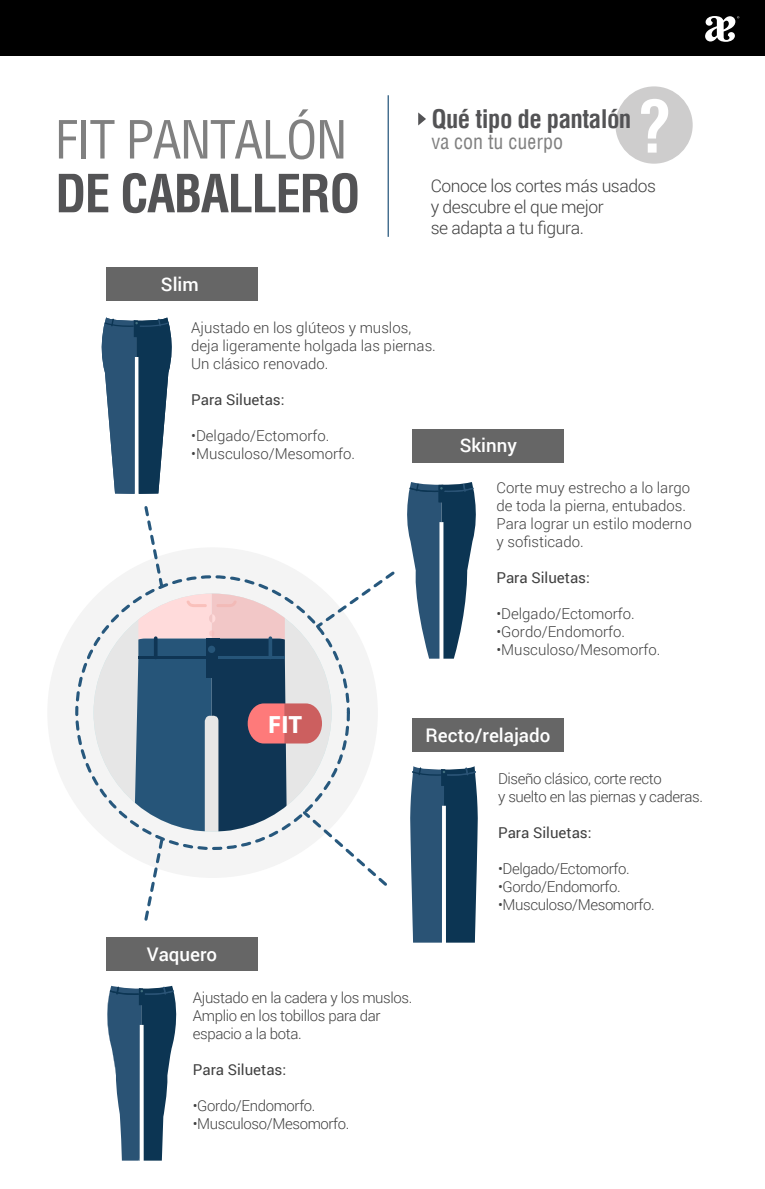
<style>
.page{position:relative;width:765px;height:1189px;background:#fff}
.page>*{position:absolute;margin:0;border:0;box-sizing:border-box;transform-origin:0 0}
.t1{font:700 condensed 70px "Helvetica LT";color:#fff}
.t2{font:condensed 51.25px "Helvetica LT";letter-spacing:-.025em;color:#808080}
.t3{font:700 condensed 51.25px "Helvetica LT";letter-spacing:-.03em;color:#535355}
.t4{font:700 25.12px "Myriad Pro";color:#fff}
.t5{font:700 condensed 25px "Helvetica LT";letter-spacing:-.025em;color:#535355}
.t6{font:condensed 20px "Helvetica LT";color:#808080}
.t7{font:500 18.75px "Roboto";color:#fff}
.t8{font:300 17.5px/21px "Roboto";letter-spacing:-.025em;color:#404040}
.t9{font:300 15px/18px "Roboto";color:#404040}
.t10{font:300 15px/18px "Roboto";letter-spacing:-.025em;color:#404040}
.t11{font:15px "Roboto";color:#404040}
</style>
<div class="page">
<hr style="left:388px;top:95px;width:1px;height:142px;background:#27587d">
<svg style="left:418px;top:112px;width:8px;height:13px"></svg>
<div style="left:615px;top:86px;width:78px;height:78px;background:#cecdcd;border-radius:50%"></div>
<svg style="left:101px;top:317px;width:71px;height:177px"></svg>
<svg style="left:407px;top:482px;width:69px;height:177px"></svg>
<svg style="left:410px;top:766px;width:68px;height:176px"></svg>
<svg style="left:107px;top:986px;width:70px;height:174px"></svg>
<div style="left:106px;top:267px;width:152px;height:34px;background:#666"></div>
<div style="left:47px;top:547px;width:331px;height:331px;background:#f4f4f4;border-radius:50%"></div>
<div style="left:94px;top:593px;width:238px;height:239px;background:#e6e6e6;border-radius:50%"></div>
<svg style="left:135px;top:506px;width:260px;height:415px"></svg>
<div style="left:106px;top:937px;width:152px;height:34px;background:#666"></div>
<div style="left:412px;top:429px;width:152px;height:33px;background:#666"></div>
<div style="left:412px;top:718px;width:152px;height:34px;background:#666"></div>
<div style="left:0;top:0;width:765px;height:56px;background:#000"></div>
<svg style="left:705px;top:16px;width:34px;height:26px"></svg>
<h2 class="t2" style="left:55px;top:108px;width:294px">FIT PANTALÓN</h2>
<h3 class="t5" style="left:431px;top:103px;width:201px">Qué tipo de pantalón</h3>
<h3 class="t6" style="left:431px;top:129px;width:133px">va con tu cuerpo</h3>
<h1 class="t1" style="left:637px;top:83px;width:37px">?</h1>
<h2 class="t3" style="left:55px;top:161px;width:307px">DE CABALLERO</h2>
<p class="t8" style="left:431px;top:174px;width:227px">Conoce los cortes más usados y descubre el que mejor<br>se adapta a tu figura.</p>
<p class="t7" style="left:161px;top:271px;width:39px">Slim</p>
<p class="t9" style="left:191px;top:319px;width:246px">Ajustado en los glúteos y muslos, deja ligeramente holgada las piernas.<br>Un clásico renovado.</p>
<p class="t11" style="left:191px;top:390px;width:95px">Para Siluetas:</p>
<p class="t9" style="left:191px;top:427px;width:140px">•Delgado/Ectomorfo.</p>
<p class="t9" style="left:191px;top:445px;width:166px">•Musculoso/Mesomorfo.</p>
<p class="t7" style="left:460px;top:433px;width:59px">Skinny</p>
<p class="t9" style="left:496px;top:478px;width:197px">Corte muy estrecho a lo largo de toda la pierna, entubados.<br>Para lograr un estilo moderno y sofisticado.</p>
<p class="t11" style="left:496px;top:567px;width:95px">Para Siluetas:</p>
<p class="t9" style="left:496px;top:604px;width:140px">•Delgado/Ectomorfo.</p>
<p class="t9" style="left:496px;top:622px;width:130px">•Gordo/Endomorfo.</p>
<p class="t9" style="left:496px;top:640px;width:166px">•Musculoso/Mesomorfo.</p>
<h3 class="t4" style="left:268px;top:708px;width:36px">FIT</h3>
<p class="t7" style="left:147px;top:941px;width:72px">Vaquero</p>
<p class="t10" style="left:193px;top:988px;width:221px">Ajustado en la cadera y los muslos.<br>Amplio en los tobillos para dar espacio a la bota.</p>
<p class="t11" style="left:193px;top:1059px;width:95px">Para Siluetas:</p>
<p class="t10" style="left:193px;top:1096px;width:124px">•Gordo/Endomorfo.</p>
<p class="t10" style="left:193px;top:1114px;width:158px">•Musculoso/Mesomorfo.</p>
<p class="t7" style="left:426px;top:722px;width:126px">Recto/relajado</p>
<p class="t10" style="left:498px;top:769px;width:206px">Diseño clásico, corte recto<br>y suelto en las piernas y caderas.</p>
<p class="t11" style="left:498px;top:822px;width:95px">Para Siluetas:</p>
<p class="t10" style="left:498px;top:859px;width:133px">•Delgado/Ectomorfo.</p>
<p class="t10" style="left:498px;top:877px;width:124px">•Gordo/Endomorfo.</p>
<p class="t10" style="left:498px;top:895px;width:158px">•Musculoso/Mesomorfo.</p>
</div>
